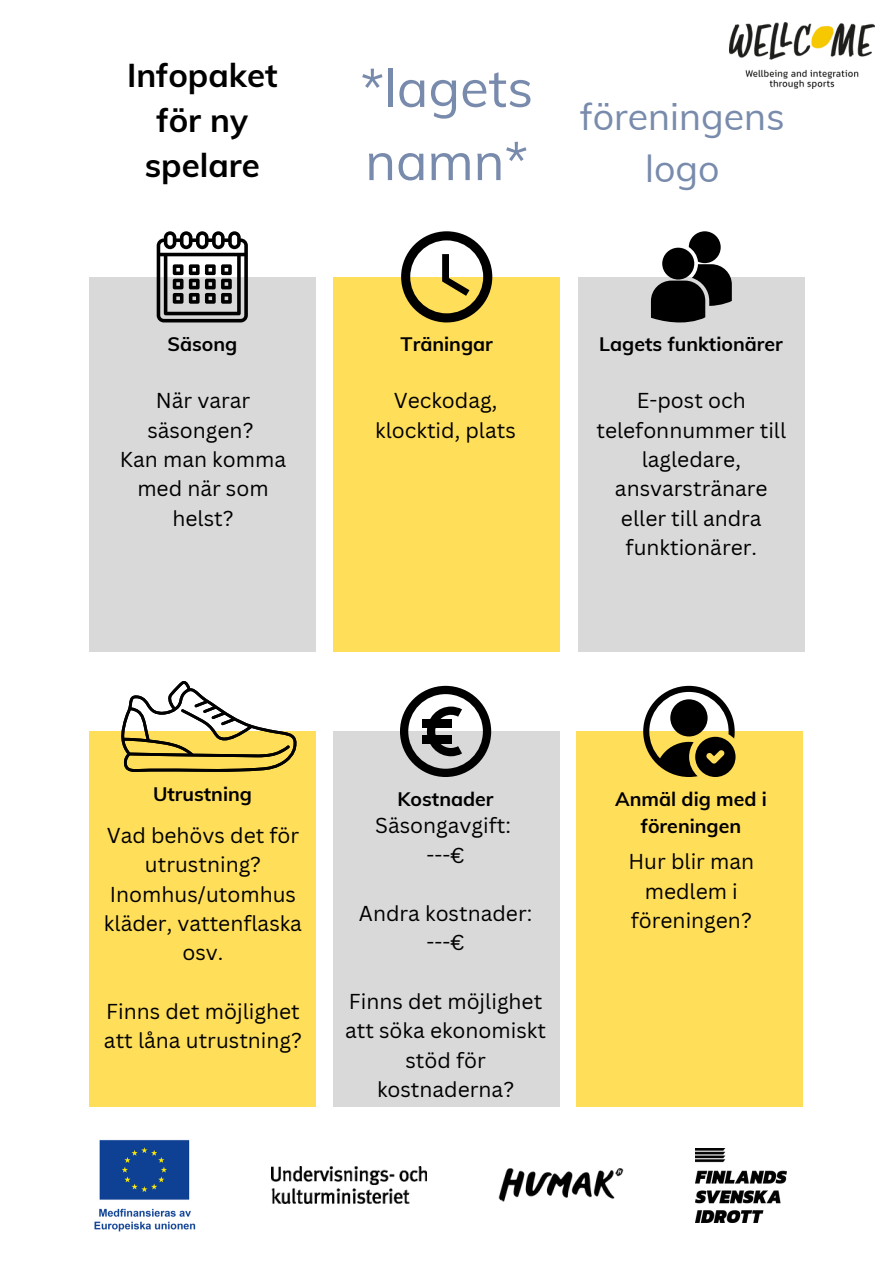
<style>
.page{position:relative;width:894px;height:1264px;background:#fff}
.page>*{position:absolute;margin:0;border:0;box-sizing:border-box;transform-origin:0 0}
.t1{font:52.5px/73.2px "Muli";color:#798bac}
.t2{font:37.5px/51.8px "Muli";color:#798bac;text-align:center}
.t3{font:700 33px/45px "Muli";color:#000;text-align:center}
.t4{font:21px/29.2px "Canva Sans";color:#000;text-align:center}
.t5{font:700 19.5px/27px "Muli";color:#000;text-align:center}
</style>
<div class="page">
<div style="left:89px;top:277px;width:226px;height:374px;background:#d9d9d9"></div>
<div style="left:334px;top:277px;width:225px;height:374px;background:#ffde59"></div>
<div style="left:578px;top:277px;width:226px;height:374px;background:#d9d9d9"></div>
<div style="left:89px;top:731px;width:226px;height:375px;background:#ffde59"></div>
<div style="left:334px;top:731px;width:225px;height:375px;background:#d9d9d9"></div>
<div style="left:576px;top:731px;width:226px;height:375px;background:#ffde59"></div>
<svg style="left:650px;top:231px;width:81px;height:91px"></svg>
<svg style="left:401px;top:231px;width:91px;height:91px"></svg>
<svg style="left:157px;top:231px;width:91px;height:91px"></svg>
<svg style="left:400px;top:686px;width:91px;height:91px"></svg>
<div style="left:422px;top:735px;width:29px;height:8px;background:#000"></div>
<div style="left:422px;top:719px;width:29px;height:8px;background:#000"></div>
<svg style="left:643px;top:686px;width:92px;height:91px"></svg>
<svg style="left:121px;top:681px;width:176px;height:91px"></svg>
<img style="left:94px;top:1139px;width:102px;height:93px">
<img style="left:272px;top:1166px;width:154px;height:37px">
<img style="left:695px;top:1148px;width:91px;height:74px">
<img style="left:498px;top:1168px;width:125px;height:33px">
<img style="left:729px;top:22px;width:145px;height:67px">
<p class="t3" style="left:127px;top:52px;width:152px">Infopaket för ny spelare</p>
<p class="t1" style="left:360px;top:50px;width:174px">*lagets namn*</p>
<p class="t2" style="left:580px;top:90px;width:206px">föreningens logo</p>
<p class="t5" style="left:167px;top:330px;width:71px">Säsong</p>
<p class="t5" style="left:400px;top:330px;width:94px">Träningar</p>
<p class="t5" style="left:599px;top:330px;width:185px">Lagets funktionärer</p>
<p class="t4" style="left:147px;top:385px;width:108px">När varar säsongen?</p>
<p class="t4" style="left:120px;top:444px;width:167px">Kan man komma med när som helst?</p>
<p class="t4" style="left:375px;top:385px;width:142px">Veckodag, klocktid, plats</p>
<p class="t4" style="left:596px;top:385px;width:191px">E-post och telefonnummer till lagledare, ansvarstränare eller till andra funktionärer.</p>
<p class="t5" style="left:153px;top:779px;width:100px">Utrustning</p>
<p class="t4" style="left:104px;top:820px;width:199px">Vad behövs det för utrustning?<br>Inomhus/utomhus kläder, vattenflaska osv.</p>
<p class="t4" style="left:104px;top:996px;width:199px;text-align:left">Finns det möjlighet att låna utrustning?</p>
<p class="t5" style="left:397px;top:785px;width:97px">Kostnader</p>
<p class="t5" style="left:615px;top:785px;width:153px">Anmäl dig med i föreningen</p>
<p class="t4" style="left:375px;top:810px;width:137px">Säsongavgift:</p>
<p class="t4" style="left:426px;top:839px;width:39px">---€</p>
<p class="t4" style="left:628px;top:846px;width:127px">Hur blir man medlem i föreningen?</p>
<p class="t4" style="left:359px;top:898px;width:175px">Andra kostnader:</p>
<p class="t4" style="left:426px;top:927px;width:39px">---€</p>
<p class="t4" style="left:345px;top:986px;width:202px">Finns det möjlighet att söka ekonomiskt stöd för kostnaderna?</p>
</div>
